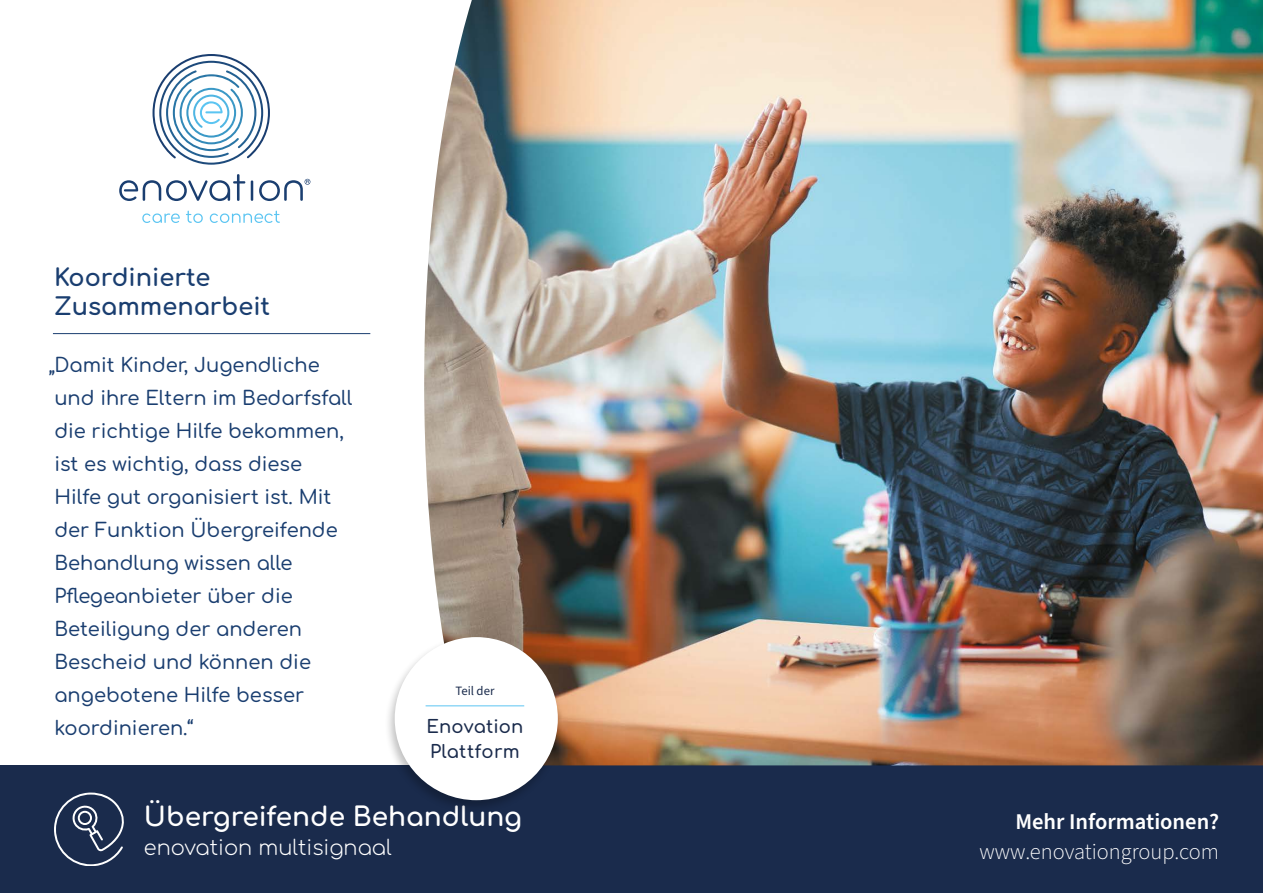
<style>
.page{position:relative;width:1263px;height:893px;background:#fff}
.page>*{position:absolute;margin:0;border:0;box-sizing:border-box;transform-origin:0 0}
.t1{font:700 26.4px "Comfortaa";color:#fff}
.t2{font:700 24px/28.8px "Comfortaa";color:#1a3e70}
.t3{font:300 22.5px "Source Sans Pro";color:#fff}
.t4{font:600 22.5px "Source Sans Pro";color:#fff}
.t5{font:300 20.85px "Comfortaa";color:#fff}
.t6{font:500 19.5px/33px "Comfortaa";color:#1a3e70}
.t7{font:600 18px/25.5px "Comfortaa";letter-spacing:.01em;color:#1a2b4c}
.t8{font:12.75px "Source Sans Pro";color:#1a2b4c}
</style>
<div class="page">
<hr style="left:53px;top:333px;width:317px;height:1px;background:#1a3e70">
<div style="left:0;top:765px;width:1263px;height:128px;background:#1a2b4c"></div>
<svg style="left:251px;top:180px;width:2px;height:21px"></svg>
<svg style="left:119px;top:174px;width:126px;height:27px"></svg>
<svg style="left:153px;top:54px;width:117px;height:111px"></svg>
<svg style="left:259px;top:179px;width:51px;height:22px"></svg>
<svg style="left:142px;top:213px;width:38px;height:10px"></svg>
<svg style="left:210px;top:211px;width:70px;height:12px"></svg>
<svg style="left:186px;top:211px;width:17px;height:12px"></svg>
<svg style="left:54px;top:793px;width:70px;height:73px"></svg>
<img style="left:424px;top:0;width:839px;height:765px">
<div style="left:384px;top:635px;width:179px;height:179px;background:#000;opacity:.25"></div>
<div style="left:395px;top:637px;width:163px;height:163px;background:#fff;border-radius:50%"></div>
<hr style="left:426px;top:705px;width:98px;height:1px;background:#5bc5f2">
<p class="t2" style="left:54px;top:260px;width:218px">Koordinierte<br>Zusammenarbeit</p>
<p class="t6" style="left:49px;top:346px;width:305px">„Damit Kinder, Jugendliche und ihre Eltern im Bedarfsfall die richtige Hilfe bekommen, ist es wichtig, dass diese<br>Hilfe gut organisiert ist. Mit der Funktion Übergreifende<br>Behandlung wissen alle<br>Pflegeanbieter über die<br>Beteiligung der anderen<br>Bescheid und können die angebotene Hilfe besser koordinieren.“</p>
<p class="t8" style="left:455px;top:682px;width:41px">Teil der</p>
<p class="t7" style="left:426px;top:711px;width:98px">Enovation<br>Plattform</p>
<h1 class="t1" style="left:144px;top:793px;width:380px">Übergreifende Behandlung</h1>
<p class="t5" style="left:144px;top:829px;width:249px">enovation multisignaal</p>
<p class="t4" style="left:1015px;top:806px;width:205px">Mehr Informationen?</p>
<p class="t3" style="left:979px;top:836px;width:241px">www.enovationgroup.com</p>
</div>
